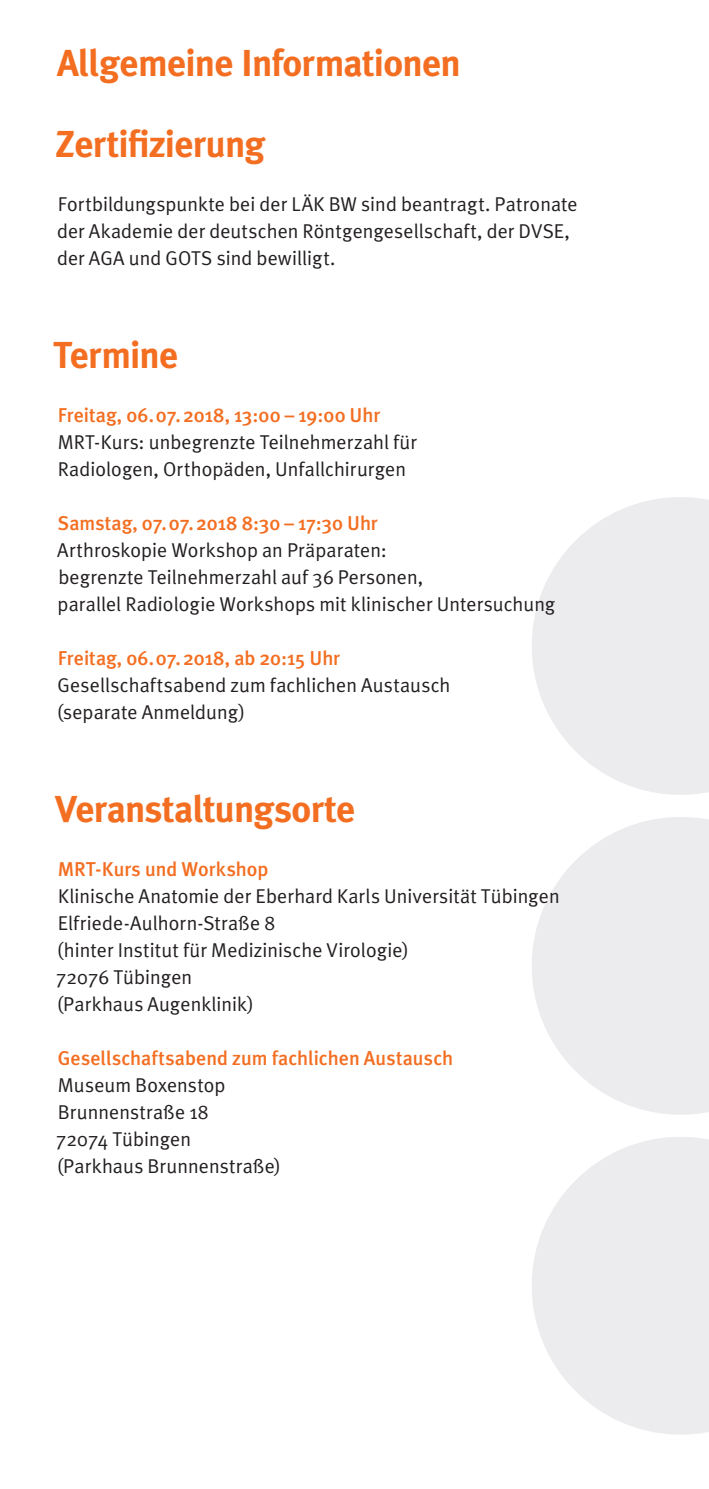
<style>
.page{position:relative;width:709px;height:1489px;background:#fff}
.page>*{position:absolute;margin:0;border:0;box-sizing:border-box;transform-origin:0 0}
.t1{font:700 37.5px/81.5px "Meta Plus";letter-spacing:-.02em;color:#f36e21}
.t2{font:20px/27px "Meta Plus";letter-spacing:.005em;color:#231f20}
.t3{font:500 20px "Meta Plus";color:#f36e21}
</style>
<div class="page">
<svg style="left:532px;top:497px;width:177px;height:297px;fill:#ececee"></svg>
<svg style="left:532px;top:817px;width:177px;height:297px;fill:#ececee"></svg>
<svg style="left:532px;top:1137px;width:177px;height:297px;fill:#ececee"></svg>
<h1 class="t1" style="left:55px;top:22px;width:407px">Allgemeine Informationen<br>Zertifizierung</h1>
<p class="t2" style="left:57px;top:190px;width:522px">Fortbildungspunkte bei der LÄK BW sind beantragt. Patronate der Akademie der deutschen Röntgengesellschaft, der DVSE, der AGA und GOTS sind bewilligt.</p>
<h1 class="t1" style="left:53px;top:314px;width:126px">Termine</h1>
<p class="t3" style="left:58px;top:403px;width:324px">Freitag, 06.07. 2018, 13:00 – 19:00 Uhr</p>
<p class="t2" style="left:58px;top:428px;width:361px">MRT-Kurs: unbegrenzte Teilnehmerzahl für<br>Radiologen, Orthopäden, Unfallchirurgen</p>
<p class="t3" style="left:58px;top:511px;width:321px">Samstag, 07.07. 2018 8:30 – 17:30 Uhr</p>
<p class="t2" style="left:57px;top:536px;width:499px">Arthroskopie Workshop an Präparaten:<br>begrenzte Teilnehmerzahl auf 36 Personen,<br>parallel Radiologie Workshops mit klinischer Untersuchung</p>
<p class="t3" style="left:58px;top:646px;width:284px">Freitag, 06.07. 2018, ab 20:15 Uhr</p>
<p class="t2" style="left:57px;top:671px;width:395px">Gesellschaftsabend zum fachlichen Austausch (separate Anmeldung)</p>
<h1 class="t1" style="left:55px;top:768px;width:301px">Veranstaltungsorte</h1>
<p class="t3" style="left:58px;top:857px;width:212px">MRT-Kurs und Workshop</p>
<p class="t2" style="left:56px;top:882px;width:505px">Klinische Anatomie der Eberhard Karls Universität Tübingen Elfriede-Aulhorn-Straße 8<br>(hinter Institut für Medizinische Virologie)<br>72076 Tübingen<br>(Parkhaus Augenklinik)</p>
<p class="t3" style="left:58px;top:1046px;width:397px">Gesellschaftsabend zum fachlichen Austausch</p>
<p class="t2" style="left:56px;top:1071px;width:227px">Museum Boxenstop<br>Brunnenstraße 18<br>72074 Tübingen (Parkhaus Brunnenstraße)</p>
</div>
